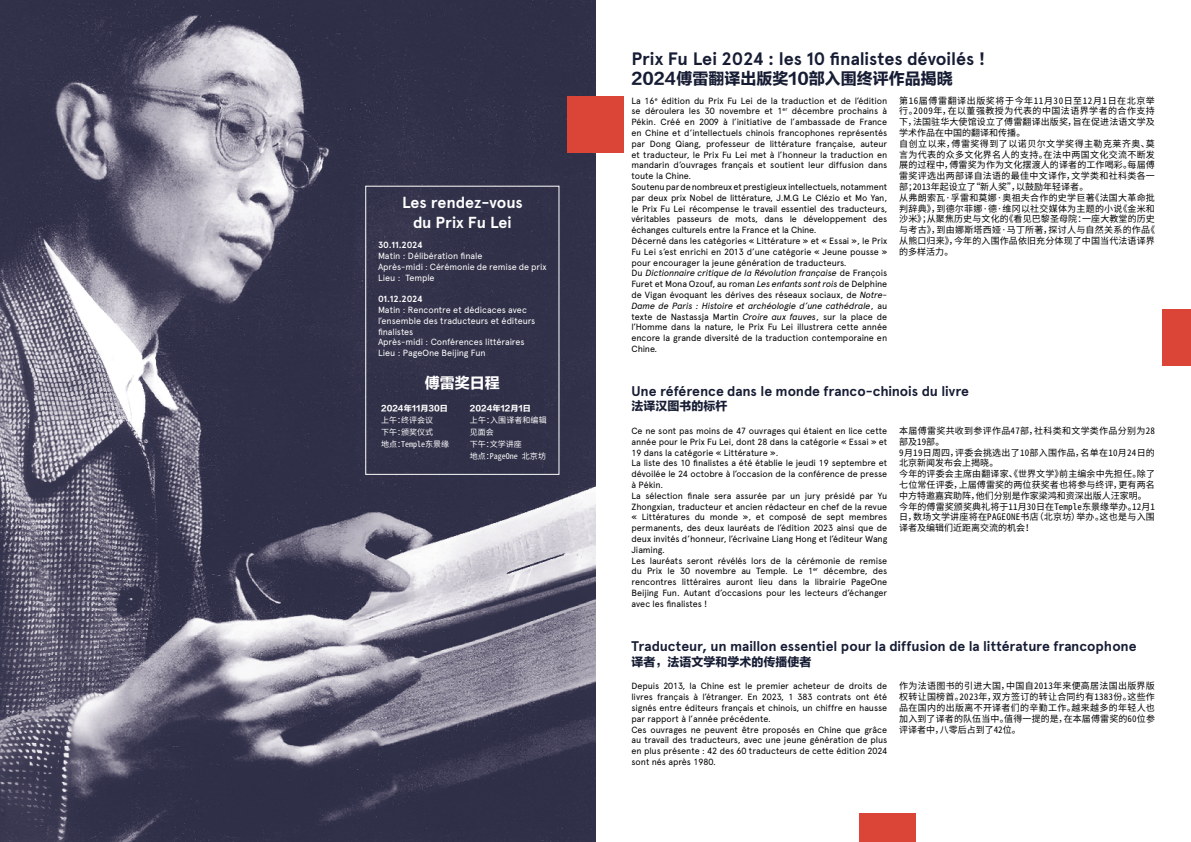
<style>
.page{position:relative;width:1191px;height:842px;background:#fff}
.page>*{position:absolute;margin:0;border:0;box-sizing:border-box;transform-origin:0 0}
.t1{font:700 18px "Apercu Pro";letter-spacing:-.005em;color:#161c33}
.t2{font:700 16px/19.2px "Apercu Pro";letter-spacing:-.005em;color:#fff;text-align:center}
.t3{font:16px "FZLTDHJW GB1 0";color:#161c33}
.t4{font:15px "FZLTDHJW GB1 0";color:#fff}
.t5{font:700 14px "Apercu Pro";letter-spacing:-.005em;color:#161c33}
.t6{font:12px "FZLTDHJW GB1 0";color:#161c33}
.t7{font:9px/10.8px "Apercu Pro";letter-spacing:-.01em;color:#000}
.t8{font:9px/10.8px "Source Han Sans HWSC";letter-spacing:.015em;color:#000}
.t9{font:9px/10.8px "Apercu Pro";letter-spacing:-.01em;color:#fff}
.t10{font:700 9px "Apercu Pro";letter-spacing:-.015em;color:#fff}
.t11{font:8px/12px "Source Han Sans HWSC";color:#fff}
.t12{font:8px "FZLTDHJW GB1 0";color:#fff}
.s1{font-style:italic}
</style>
<div class="page">
<img style="left:0;top:0;width:595px;height:842px">
<div style="left:567px;top:96px;width:57px;height:57px;background:#db4537"></div>
<div style="left:1162px;top:309px;width:29px;height:57px;background:#db4537"></div>
<div style="left:859px;top:814px;width:56px;height:28px;background:#db4537"></div>
<div style="left:365px;top:186px;width:194px;height:289px;border:1px solid #fff"></div>
<h2 class="t2" style="left:402px;top:193px;width:122px">Les rendez-vous du Prix Fu Lei</h2>
<p class="t10" style="left:378px;top:238px;width:46px">30.11.2024</p>
<p class="t9" style="left:378px;top:250px;width:170px">Matin : Délibération finale<br>Après-midi : Cérémonie de remise de prix<br>Lieu : Temple</p>
<p class="t10" style="left:378px;top:292px;width:46px">01.12.2024</p>
<p class="t9" style="left:378px;top:304px;width:159px">Matin : Rencontre et dédicaces avec l’ensemble des traducteurs et éditeurs finalistes<br>Après-midi : Conférences littéraires<br>Lieu : PageOne Beijing Fun</p>
<h3 class="t4" style="left:425px;top:375px;width:76px">傅雷奖日程</h3>
<p class="t12" style="left:381px;top:404px;width:68px">2024年11月30日</p>
<p class="t11" style="left:381px;top:414px;width:69px">上午：终评会议<br>下午：颁奖仪式<br>地点：Temple东景缘</p>
<p class="t12" style="left:470px;top:404px;width:62px">2024年12月1日</p>
<p class="t11" style="left:470px;top:414px;width:78px">上午：入围译者和编辑见面会<br>下午：文学讲座<br>地点：PageOne 北京坊</p>
<h1 class="t1" style="left:631px;top:45px;width:355px">Prix Fu Lei 2024 : les 10 finalistes dévoilés !</h1>
<h2 class="t3" style="left:631px;top:69px;width:323px">2024傅雷翻译出版奖10部入围终评作品揭晓</h2>
<p class="t7" style="left:631px;top:94px;width:257px">La 16<sup>e</sup> édition du Prix Fu Lei de la traduction et de l’édition se déroulera les 30 novembre et 1<sup>er</sup> décembre prochains à Pékin. Créé en 2009 à l’initiative de l’ambassade de France en Chine et d’intellectuels chinois francophones représentés par Dong Qiang, professeur de littérature française, auteur et traducteur, le Prix Fu Lei met à l’honneur la traduction en mandarin d’ouvrages français et soutient leur diffusion dans toute la Chine.<br>Soutenu par de nombreux et prestigieux intellectuels, notamment par deux prix Nobel de littérature, J.M.G Le Clézio et Mo Yan, le Prix Fu Lei récompense le travail essentiel des traducteurs, véritables passeurs de mots, dans le développement des échanges culturels entre la France et la Chine.<br>Décerné dans les catégories « Littérature » et « Essai », le Prix Fu Lei s’est enrichi en 2013 d’une catégorie « Jeune pousse » pour encourager la jeune génération de traducteurs.<br>Du <span class="s1">Dictionnaire critique de la Révolution française</span> de François Furet et Mona Ozouf, au roman <span class="s1">Les enfants sont rois</span> de Delphine de Vigan évoquant les dérives des réseaux sociaux, de <span class="s1">Notre-Dame de Paris : Histoire et archéologie d’une cathédrale</span>, au texte de Nastassja Martin <span class="s1">Croire aux fauves</span>, sur la place de l’Homme dans la nature, le Prix Fu Lei illustrera cette année encore la grande diversité de la traduction contemporaine en Chine.</p>
<p class="t8" style="left:899px;top:95px;width:257px">第16届傅雷翻译出版奖将于今年11月30日至12月1日在北京举行。2009年，在以董强教授为代表的中国法语界学者的合作支持下，法国驻华大使馆设立了傅雷翻译出版奖，旨在促进法语文学及学术作品在中国的翻译和传播。<br>自创立以来，傅雷奖得到了以诺贝尔文学奖得主勒克莱齐奥、莫言为代表的众多文化界名人的支持。在法中两国文化交流不断发展的过程中，傅雷奖为作为文化摆渡人的译者的工作喝彩。每届傅雷奖评选出两部译自法语的最佳中文译作，文学类和社科类各一部；2013年起设立了“新人奖”，以鼓励年轻译者。<br>从弗朗索瓦·孚雷和莫娜·奥祖夫合作的史学巨著《法国大革命批判辞典》，到德尔菲娜·德·维冈以社交媒体为主题的小说《金米和沙米》；从聚焦历史与文化的《看见巴黎圣母院：一座大教堂的历史与考古》，到由娜斯塔西娅·马丁所著，探讨人与自然关系的作品《从熊口归来》，今年的入围作品依旧充分体现了中国当代法语译界的多样活力。</p>
<h3 class="t5" style="left:631px;top:381px;width:339px">Une référence dans le monde franco-chinois du livre</h3>
<h3 class="t6" style="left:631px;top:400px;width:97px">法译汉图书的标杆</h3>
<p class="t7" style="left:631px;top:425px;width:257px">Ce ne sont pas moins de 47 ouvrages qui étaient en lice cette année pour le Prix Fu Lei, dont 28 dans la catégorie « Essai » et 19 dans la catégorie « Littérature ».<br>La liste des 10 finalistes a été établie le jeudi 19 septembre et dévoilée le 24 octobre à l’occasion de la conférence de presse à Pékin.<br>La sélection finale sera assurée par un jury présidé par Yu Zhongxian, traducteur et ancien rédacteur en chef de la revue « Littératures du monde », et composé de sept membres permanents, des deux lauréats de l’édition 2023 ainsi que de deux invités d’honneur, l’écrivaine Liang Hong et l’éditeur Wang Jiaming.<br>Les lauréats seront révélés lors de la cérémonie de remise du Prix le 30 novembre au Temple. Le 1<sup>er</sup> décembre, des rencontres littéraires auront lieu dans la librairie PageOne Beijing Fun. Autant d’occasions pour les lecteurs d’échanger avec les finalistes !</p>
<p class="t8" style="left:899px;top:425px;width:257px">本届傅雷奖共收到参评作品47部，社科类和文学类作品分别为28部及19部。<br>9月19日周四，评委会挑选出了10部入围作品，名单在10月24日的北京新闻发布会上揭晓。<br>今年的评委会主席由翻译家、《世界文学》前主编余中先担任。除了七位常任评委，上届傅雷奖的两位获奖者也将参与终评，更有两名中方特邀嘉宾助阵，他们分别是作家梁鸿和资深出版人汪家明。今年的傅雷奖颁奖典礼将于11月30日在Temple东景缘举办。12月1日，数场文学讲座将在PAGEONE书店（北京坊）举办。这也是与入围译者及编辑们近距离交流的机会！</p>
<h3 class="t5" style="left:631px;top:636px;width:506px">Traducteur, un maillon essentiel pour la diffusion de la littérature francophone</h3>
<h3 class="t6" style="left:631px;top:655px;width:181px">译者，法语文学和学术的传播使者</h3>
<p class="t7" style="left:631px;top:680px;width:257px">Depuis 2013, la Chine est le premier acheteur de droits de livres français à l’étranger. En 2023, 1 383 contrats ont été signés entre éditeurs français et chinois, un chiffre en hausse par rapport à l’année précédente.<br>Ces ouvrages ne peuvent être proposés en Chine que grâce au travail des traducteurs, avec une jeune génération de plus en plus présente : 42 des 60 traducteurs de cette édition 2024 sont nés après 1980.</p>
<p class="t8" style="left:899px;top:681px;width:257px;text-align:justify">作为法语图书的引进大国，中国自2013年来便高居法国出版界版权转让国榜首。2023年，双方签订的转让合同约有1383份。这些作品在国内的出版离不开译者们的辛勤工作。越来越多的年轻人也加入到了译者的队伍当中。值得一提的是，在本届傅雷奖的60位参评译者中，八零后占到了42位。</p>
</div>
